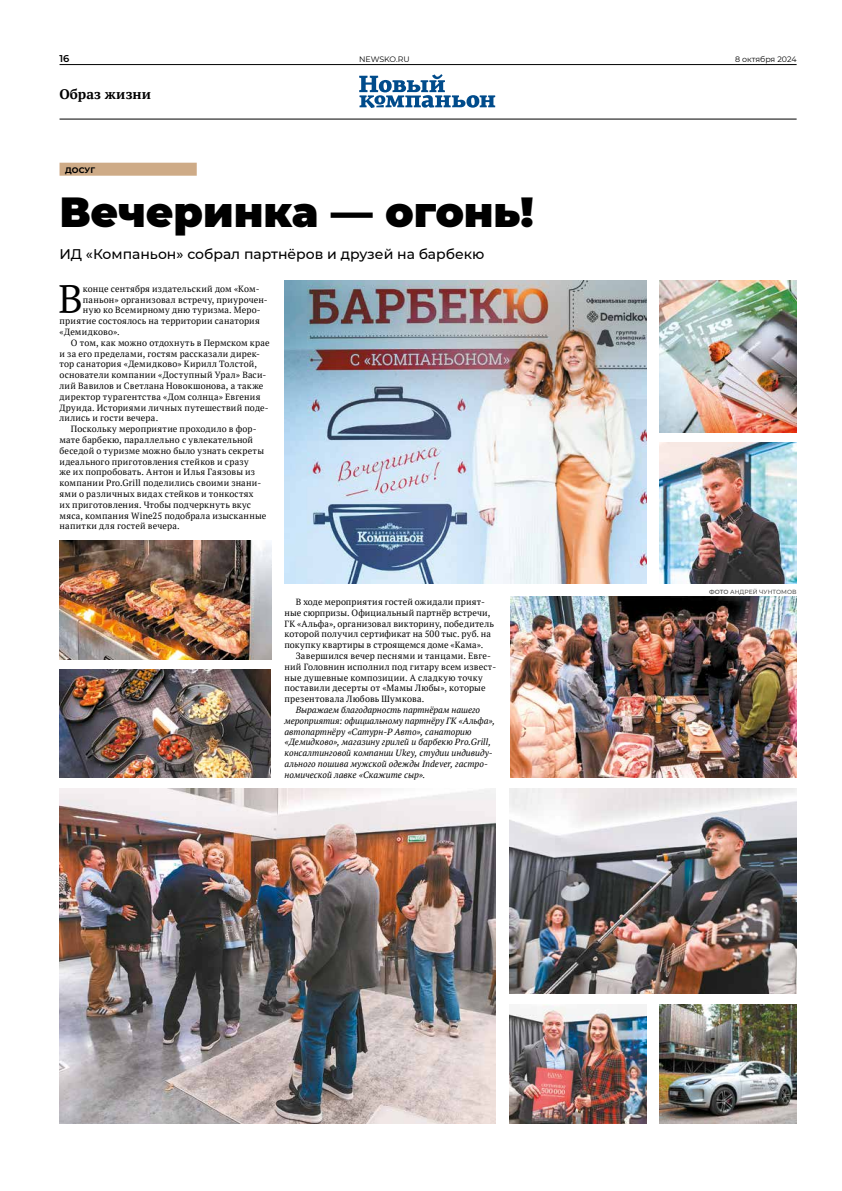
<style>
.page{position:relative;width:842px;height:1191px;background:#fff}
.page>*{position:absolute;margin:0;border:0;box-sizing:border-box;transform-origin:0 0}
.t1{font:900 42px "Montserrat";color:#000}
.t2{font:39.9px "PT Serif";color:#000}
.t3{font:500 14px "Montserrat";color:#000}
.t4{font:700 13.8px "PT Serif";letter-spacing:.005em;color:#000}
.t5{font:600 9.9px "Montserrat";color:#000}
.t6{font:9px/10.8px "PT Serif";letter-spacing:.02em;color:#000}
.t7{font:italic 9px/10.8px "PT Serif";color:#000}
.t8{font:700 8px "Montserrat";letter-spacing:.015em;color:#000}
.t9{font:7.9px "Montserrat";letter-spacing:-.005em;color:#000}
.t10{font:500 6px "Montserrat";color:#575756}
.s1{font-weight:600}
</style>
<div class="page">
<hr style="left:60px;top:119px;width:737px;height:1px;background:#000">
<hr style="left:60px;top:64px;width:737px;height:1px;background:#000">
<svg style="left:359px;top:74px;width:136px;height:34px"></svg>
<div style="left:60px;top:163px;width:137px;height:13px;background:#ceab87"></div>
<img style="left:284px;top:281px;width:363px;height:302px">
<img style="left:659px;top:281px;width:138px;height:151px">
<img style="left:659px;top:443px;width:138px;height:140px">
<img style="left:60px;top:540px;width:212px;height:119px">
<img style="left:510px;top:597px;width:287px;height:181px">
<img style="left:60px;top:788px;width:436px;height:335px">
<img style="left:509px;top:788px;width:288px;height:206px">
<img style="left:509px;top:1004px;width:138px;height:119px">
<img style="left:659px;top:1004px;width:138px;height:119px">
<img style="left:60px;top:670px;width:210px;height:108px">
<p class="t5" style="left:60px;top:51px;width:11px">16</p>
<p class="t9" style="left:359px;top:53px;width:52px">NEWSKO.RU</p>
<p class="t9" style="left:735px;top:53px;width:63px">8 октября 2024</p>
<h3 class="t4" style="left:60px;top:85px;width:93px">Образ жизни</h3>
<p class="t8" style="left:65px;top:164px;width:32px">ДОСУГ</p>
<h1 class="t1" style="left:60px;top:180px;width:476px">Вечеринка — огонь!</h1>
<h3 class="t3" style="left:60px;top:244px;width:426px">ИД «Компаньон» собрал партнёров и друзей на барбекю</h3>
<h2 class="t2" style="left:58px;top:273px;width:26px">В</h2>
<p class="t6" style="left:83px;top:283px;width:178px">конце сентября издательский дом «Ком-</p>
<p class="t6" style="left:83px;top:294px;width:186px">паньон» организовал встречу, приурочен-</p>
<p class="t6" style="left:83px;top:305px;width:179px">ную ко Всемирному дню туризма. Меро-</p>
<p class="t6" style="left:60px;top:315px;width:202px">приятие состоялось на территории санатория</p>
<p class="t6" style="left:60px;top:326px;width:62px">«Демидково».</p>
<p class="t6" style="left:71px;top:337px;width:200px">О том, как можно отдохнуть в Пермском крае</p>
<p class="t6" style="left:60px;top:348px;width:202px">и за его пределами, гостям рассказали дирек-</p>
<p class="t6" style="left:60px;top:359px;width:199px">тор санатория «Демидково» Кирилл Толстой,</p>
<p class="t6" style="left:60px;top:369px;width:208px">основатели компании «Доступный Урал» Васи-</p>
<p class="t6" style="left:60px;top:380px;width:205px">лий Вавилов и Светлана Новокшонова, а также</p>
<p class="t6" style="left:60px;top:391px;width:202px">директор турагентства «Дом солнца» Евгения</p>
<p class="t6" style="left:60px;top:402px;width:211px">Друида. Историями личных путешествий поде-</p>
<p class="t6" style="left:60px;top:413px;width:100px">лились и гости вечера.</p>
<p class="t6" style="left:71px;top:423px;width:187px">Поскольку мероприятие проходило в фор-</p>
<p class="t6" style="left:60px;top:434px;width:195px">мате барбекю, параллельно с увлекательной</p>
<p class="t6" style="left:60px;top:445px;width:206px">беседой о туризме можно было узнать секреты</p>
<p class="t6" style="left:60px;top:456px;width:191px">идеального приготовления стейков и сразу</p>
<p class="t6" style="left:60px;top:467px;width:197px">же их попробовать. Антон и Илья Гаязовы из</p>
<p class="t6" style="left:60px;top:477px;width:203px">компании Pro.Grill поделились своими знани-</p>
<p class="t6" style="left:60px;top:488px;width:195px">ями о различных видах стейков и тонкостях</p>
<p class="t6" style="left:60px;top:499px;width:193px">их приготовления. Чтобы подчеркнуть вкус</p>
<p class="t6" style="left:60px;top:510px;width:208px">мяса, компания Wine25 подобрала изысканные</p>
<p class="t6" style="left:60px;top:521px;width:122px">напитки для гостей вечера.</p>
<p class="t6" style="left:284px;top:596px;width:211px;text-indent:11px">В ходе мероприятия гостей ожидали прият&shy;ные сюрпризы. Официальный партнёр встречи, ГК «Альфа», организовал викторину, победитель которой получил сертификат на 500 тыс. руб. на покупку квартиры в строящемся доме «Кама».</p>
<p class="t6" style="left:284px;top:650px;width:213px;text-indent:11px">Завершился вечер песнями и танцами. Евге&shy;ний Головнин исполнил под гитару всем извест&shy;ные душевные композиции. А сладкую точку поставили десерты от «Мамы Любы», которые презентовала Любовь Шумкова.</p>
<p class="t7" style="left:284px;top:704px;width:212px;text-indent:11px">Выражаем благодарность партнёрам нашего мероприятия: официальному партнёру ГК «Альфа», автопартнёру «Сатурн-Р Авто», санаторию «Демидково», магазину грилей и барбекю Pro.Grill, консалтинговой компании Ukey, студии индивиду&shy;ального пошива мужской одежды Indever, гастро&shy;номической лавке «Скажите сыр».</p>
<p class="t10" style="left:709px;top:588px;width:89px"><span class="s1">ФОТО</span> АНДРЕЙ ЧУНТОМОВ</p>
</div>
